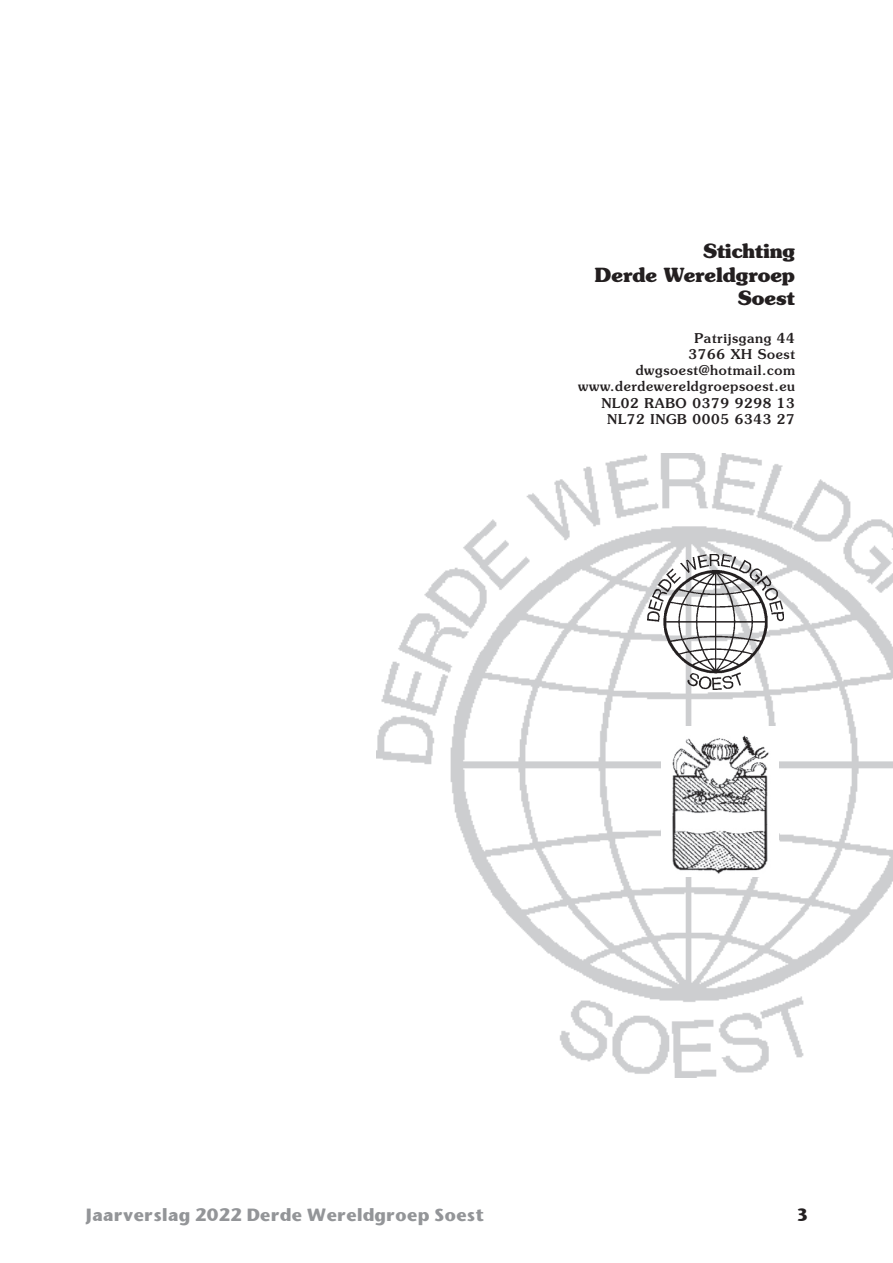
<style>
.page{position:relative;width:893px;height:1263px;background:#fff}
.page>*{position:absolute;margin:0;border:0;box-sizing:border-box;transform-origin:0 0}
.t1{font:700 19.5px/23.4px "Souvenir";color:#231f20;text-align:right}
.t2{font:700 16.5px "Stone Sans";color:#939598}
.t3{font:700 16.5px "Stone Sans";color:#231f20}
.t4{font:500 13.5px/16.2px "Souvenir";letter-spacing:.05em;color:#231f20;text-align:right}
</style>
<div class="page">
<img style="left:377px;top:453px;width:516px;height:624px">
<img style="left:662px;top:726px;width:116px;height:150px">
<img style="left:648px;top:554px;width:135px;height:136px">
<h1 class="t1" style="left:595px;top:239px;width:202px">Stichting<br>Derde Wereldgroep<br>Soest</h1>
<p class="t4" style="left:578px;top:330px;width:218px">Patrijsgang 44<br>3766 XH Soest dwgsoest@hotmail.com www.derdewereldgroepsoest.eu<br>NL02 RABO 0379 9298 13<br>NL72 INGB 0005 6343 27</p>
<p class="t2" style="left:86px;top:1203px;width:400px">Jaarverslag 2022 Derde Wereldgroep Soest</p>
<p class="t3" style="left:797px;top:1203px;width:12px">3</p>
</div>
